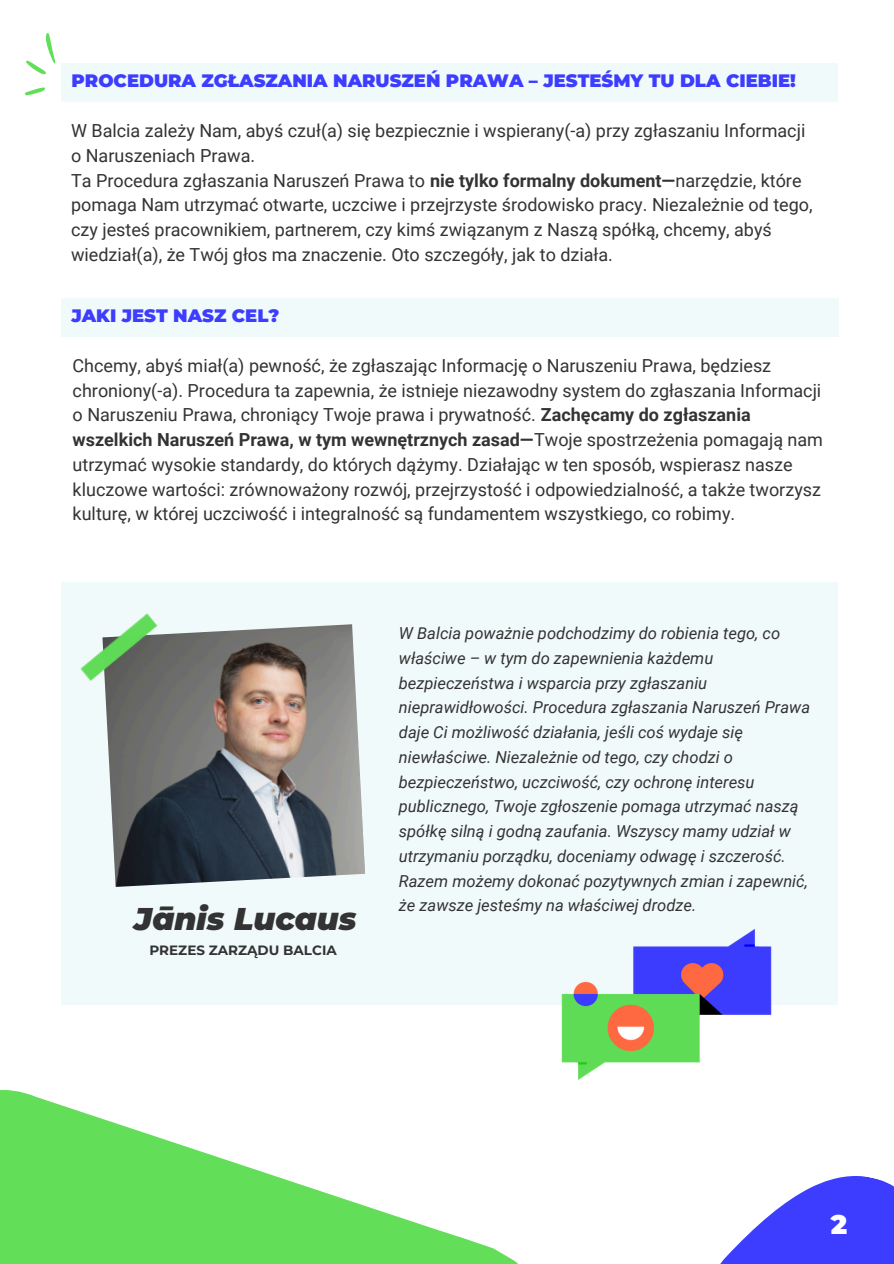
<style>
.page{position:relative;width:894px;height:1264px;background:#fff}
.page>*{position:absolute;margin:0;border:0;box-sizing:border-box;transform-origin:0 0}
.t1{font:italic 900 31.5px "Montserrat";color:#333}
.t2{font:900 27px "Montserrat";color:#fff}
.t3{font:18px/24.8px "Roboto";color:#333}
.t4{font:900 18px "Montserrat";color:#3d3dff}
.t5{font:italic 16.5px/24.8px "Roboto";color:#333}
.t6{font:700 13.5px "Montserrat";color:#333}
.s1{font-weight:700}
</style>
<div class="page">
<svg style="left:721px;top:1176px;width:172px;height:87px"></svg>
<div style="left:62px;top:63px;width:775px;height:38px;background:#f1fafa"></div>
<div style="left:61px;top:298px;width:777px;height:38px;background:#f1fafa"></div>
<svg style="left:26px;top:33px;width:30px;height:42px"></svg>
<svg style="left:25px;top:87px;width:20px;height:9px"></svg>
<div style="left:61px;top:583px;width:776px;height:422px;background:#f1fafa"></div>
<img style="left:110px;top:624px;width:255px;height:263px">
<img style="left:61px;top:582px;width:211px;height:212px">
<img style="left:561px;top:876px;width:277px;height:204px">
<svg style="left:0;top:1090px;width:517px;height:173px;fill:#62de59"></svg>
<p class="t4" style="left:72px;top:69px;width:725px">PROCEDURA ZGŁASZANIA NARUSZEŃ PRAWA – JESTEŚMY TU DLA CIEBIE!</p>
<p class="t3" style="left:71px;top:119px;width:742px">W Balcia zależy Nam, abyś czuł(a) się bezpiecznie i wspierany(-a) przy zgłaszaniu Informacji o Naruszeniach Prawa.<br>Ta Procedura zgłaszania Naruszeń Prawa to <span class="s1">nie tylko formalny dokument—</span>narzędzie, które pomaga Nam utrzymać otwarte, uczciwe i przejrzyste środowisko pracy. Niezależnie od tego, czy jesteś pracownikiem, partnerem, czy kimś związanym z Naszą spółką, chcemy, abyś wiedział(a), że Twój głos ma znaczenie. Oto szczegóły, jak to działa.</p>
<h2 class="t4" style="left:71px;top:304px;width:209px">JAKI JEST NASZ CEL?</h2>
<h1 class="t3" style="left:73px;top:353px;width:751px">Chcemy, abyś miał(a) pewność, że zgłaszając Informację o Naruszeniu Prawa, będziesz chroniony(-a). Procedura ta zapewnia, że istnieje niezawodny system do zgłaszania Informacji o Naruszeniu Prawa, chroniący Twoje prawa i prywatność. <span class="s1">Zachęcamy do zgłaszania wszelkich Naruszeń Prawa, w tym wewnętrznych zasad—</span>Twoje spostrzeżenia pomagają nam utrzymać wysokie standardy, do których dążymy. Działając w ten sposób, wspierasz nasze kluczowe wartości: zrównoważony rozwój, przejrzystość i odpowiedzialność, a także tworzysz kulturę, w której uczciwość i integralność są fundamentem wszystkiego, co robimy.</h1>
<h3 class="t1" style="left:134px;top:899px;width:224px">Jānis Lucaus</h3>
<h2 class="t6" style="left:149px;top:941px;width:189px">PREZES ZARZĄDU BALCIA</h2>
<h3 class="t5" style="left:399px;top:621px;width:412px">W Balcia poważnie podchodzimy do robienia tego, co właściwe – w tym do zapewnienia każdemu bezpieczeństwa i wsparcia przy zgłaszaniu nieprawidłowości. Procedura zgłaszania Naruszeń Prawa daje Ci możliwość działania, jeśli coś wydaje się niewłaściwe. Niezależnie od tego, czy chodzi o bezpieczeństwo, uczciwość, czy ochronę interesu publicznego, Twoje zgłoszenie pomaga utrzymać naszą spółkę silną i godną zaufania. Wszyscy mamy udział w utrzymaniu porządku, doceniamy odwagę i szczerość.<br>Razem możemy dokonać pozytywnych zmian i zapewnić, że zawsze jesteśmy na właściwej drodze.</h3>
<p class="t2" style="left:830px;top:1207px;width:18px">2</p>
</div>
